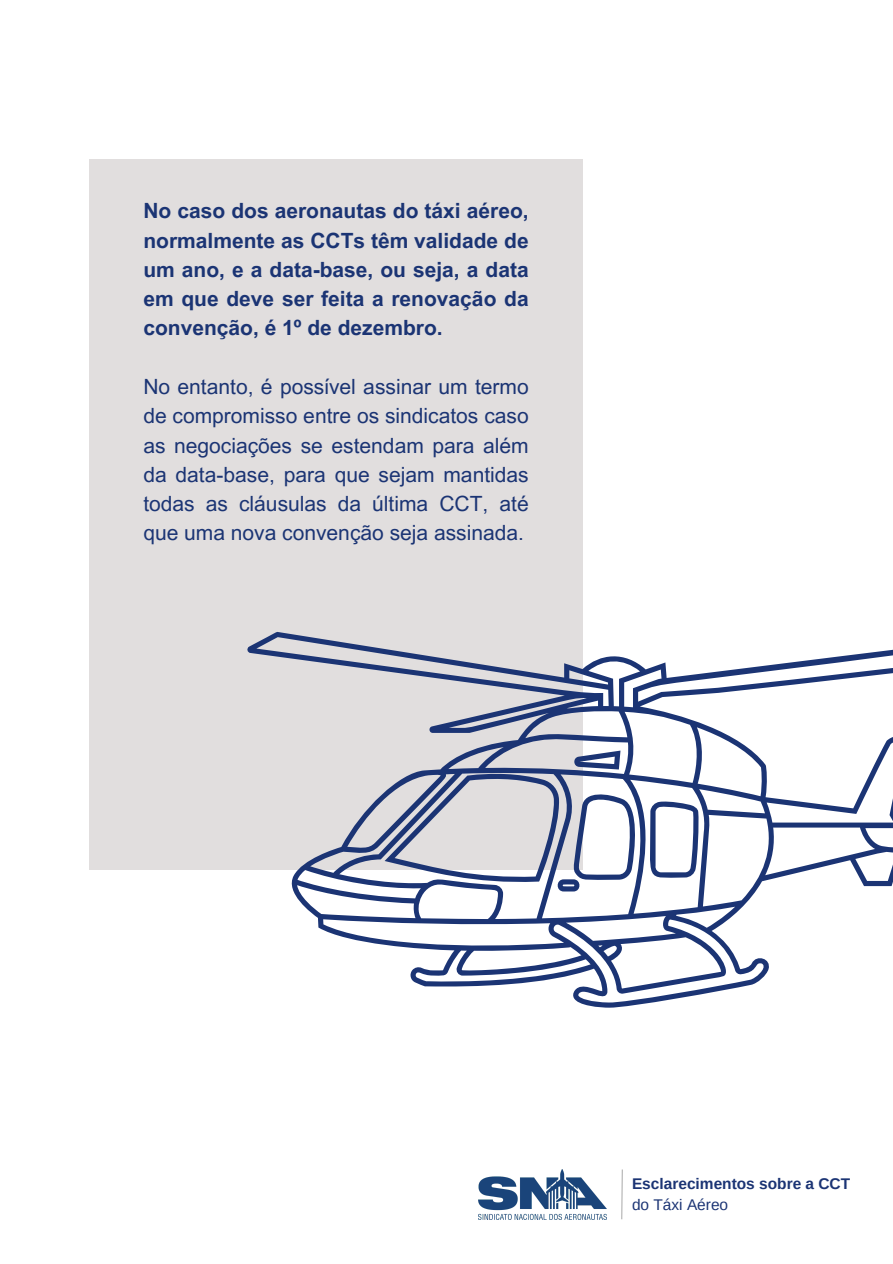
<style>
.page{position:relative;width:893px;height:1264px;background:#fff}
.page>*{position:absolute;margin:0;border:0;box-sizing:border-box;transform-origin:0 0}
.t1{font:21px/29.2px "Arial MT Pro";color:#1b3474;text-align:justify}
.t2{font:700 21px/29.2px "Arial MT Pro";color:#1b3474;text-align:justify}
.t3{font:700 15.45px "Arimo";color:#1b3474}
.t4{font:15.45px "Arimo";color:#1b3474}
</style>
<div class="page">
<div style="left:89px;top:159px;width:493px;height:710px;background:#e1dede"></div>
<img style="left:478px;top:1169px;width:128px;height:49px">
<svg style="left:621px;top:1169px;width:2px;height:51px"></svg>
<svg style="left:246px;top:631px;width:646px;height:376px"></svg>
<p class="t2" style="left:143px;top:199px;width:387px">No caso dos aeronautas do táxi aéreo, normalmente as CCTs têm validade de um ano, e a data-base, ou seja, a data em que deve ser feita a renovação da convenção, é 1º de dezembro.</p>
<p class="t1" style="left:143px;top:374px;width:387px">No entanto, é possível assinar um termo de compromisso entre os sindicatos caso as negociações se estendam para além da data-base, para que sejam mantidas todas as cláusulas da última CCT, até que uma nova convenção seja assinada.</p>
<p class="t3" style="left:632px;top:1174px;width:220px">Esclarecimentos sobre a CCT</p>
<p class="t4" style="left:632px;top:1196px;width:98px">do Táxi Aéreo</p>
</div>
